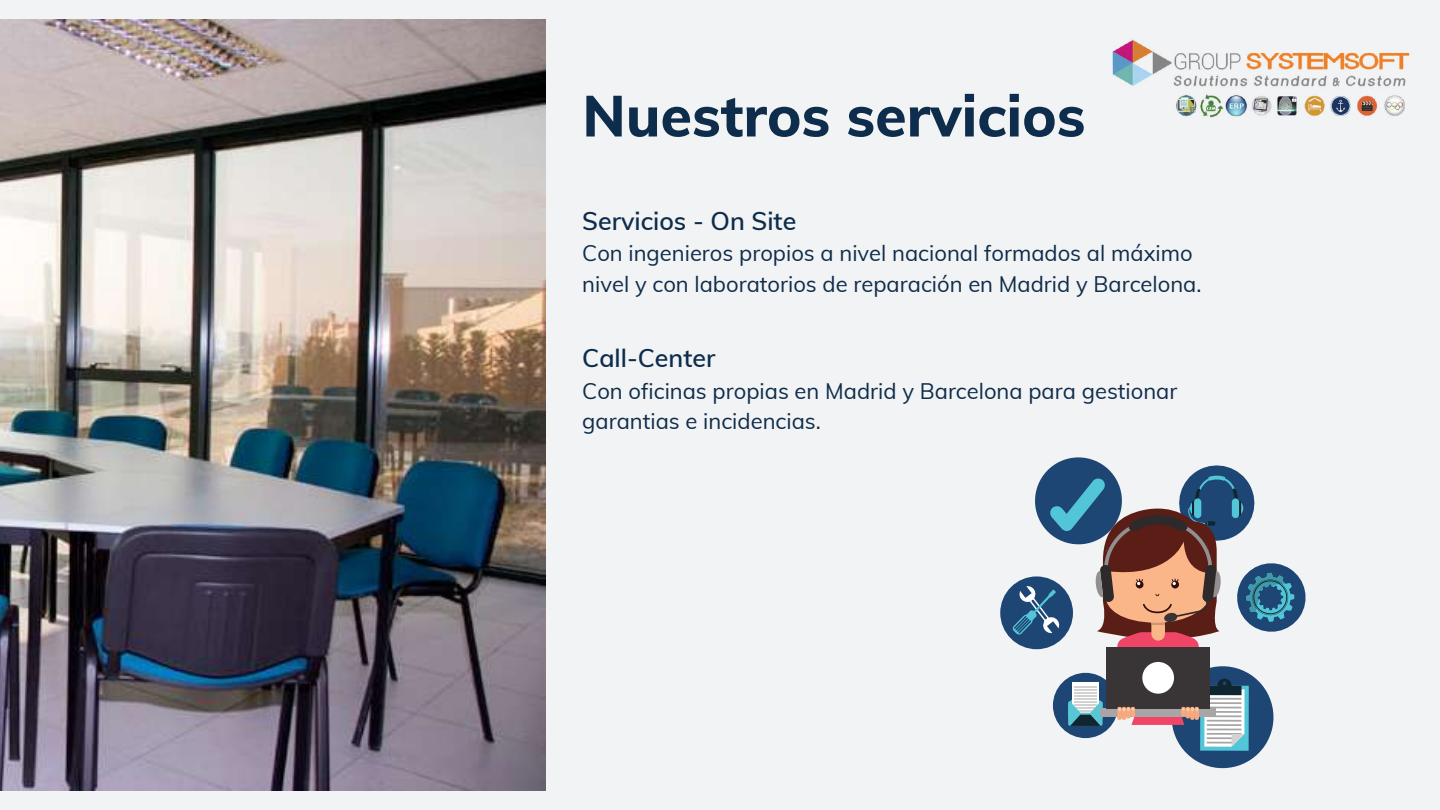
<style>
.page{position:relative;width:1440px;height:810px;background:#f2f3f4}
.page>*{position:absolute;margin:0;border:0;box-sizing:border-box;transform-origin:0 0}
.t1{font:800 57.2px "Muli";color:#0e2c4b}
.t2{font:600 25px "Muli";color:#0e2c4b}
.t3{font:22px/30.8px "Muli";color:#0e2c4b}
</style>
<div class="page">
<div style="left:1000px;top:576px;width:73px;height:73px;background:#1e4675;border-radius:50%"></div>
<svg style="left:1012px;top:457px;width:294px;height:312px"></svg>
<img style="left:0;top:20px;width:545px;height:771px">
<img style="left:1112px;top:39px;width:298px;height:79px">
<h1 class="t1" style="left:582px;top:79px;width:505px">Nuestros servicios</h1>
<p class="t2" style="left:582px;top:205px;width:215px">Servicios - On Site</p>
<p class="t3" style="left:582px;top:238px;width:621px">Con ingenieros propios a nivel nacional formados al máximo nivel y con laboratorios de reparación en Madrid y Barcelona.</p>
<p class="t2" style="left:582px;top:342px;width:135px">Call-Center</p>
<p class="t3" style="left:582px;top:375px;width:597px">Con oficinas propias en Madrid y Barcelona para gestionar garantias e incidencias.</p>
</div>
